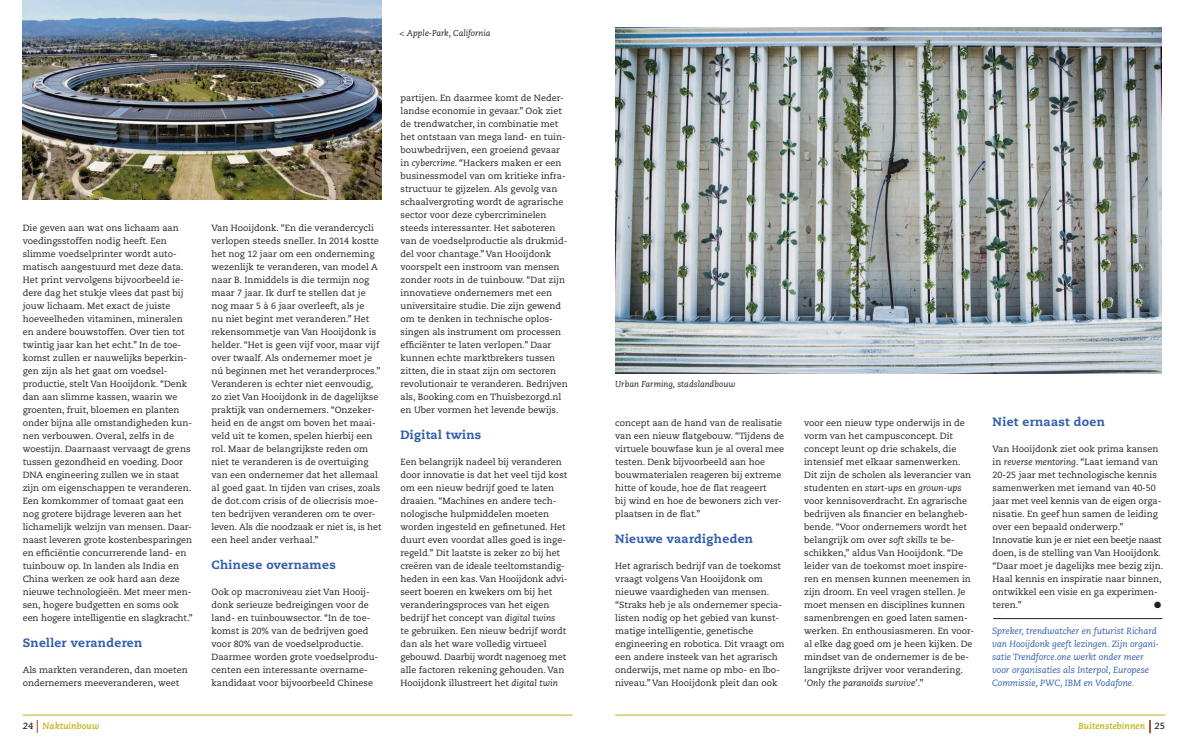
<style>
.page{position:relative;width:1185px;height:746px;background:#fff}
.page>*{position:absolute;margin:0;border:0;box-sizing:border-box;transform-origin:0 0}
.t1{font:800 12px "Caecilia LT Std";letter-spacing:.025em;color:#325eab}
.t2{font:9px/13px "Caecilia LT Std";color:#231f20}
.t3{font:italic 9px/13px "Caecilia LT Std";color:#325eab}
.t4{font:italic 700 9px "Caecilia LT Std";color:#c0b013}
.t5{font:9px "Zapf Dingbats ITC";color:#231f20}
.t6{font:italic 8.5px "Caecilia LT Std";color:#231f20}
.s1{font-style:normal}
.s2{font-style:italic}
.s3{color:#231f20}
</style>
<div class="page">
<hr style="left:23px;top:714px;width:550px;height:1px;background:#c0b013">
<svg style="left:37px;top:720px;width:1px;height:12px"></svg>
<hr style="left:615px;top:714px;width:550px;height:1px;background:#c0b013">
<svg style="left:1149px;top:720px;width:1px;height:13px"></svg>
<hr style="left:993px;top:618px;width:169px;height:1px;background:#231f20">
<img style="left:615px;top:28px;width:547px;height:345px">
<img style="left:22px;top:0;width:360px;height:199px">
<p class="t6" style="left:399px;top:29px;width:93px"><span class="s1">&lt;</span> Apple-Park, California</p>
<p class="t2" style="left:23px;top:222px;width:172px">Die geven aan wat ons lichaam aan voedingsstoffen nodig heeft. Een slimme voedselprinter wordt auto&shy;matisch aangestuurd met deze data.<br>Het print vervolgens bijvoorbeeld ie&shy;dere dag het stukje vlees dat past bij jouw lichaam. Met exact de juiste hoeveelheden vitaminen, mineralen en andere bouwstoffen. Over tien tot twintig jaar kan het echt.” In de toe&shy;komst zullen er nauwelijks beperkin&shy;gen zijn als het gaat om voedsel&shy;productie, stelt Van Hooijdonk. “Denk dan aan slimme kassen, waarin we groenten, fruit, bloemen en planten onder bijna alle omstandigheden kun&shy;nen verbouwen. Overal, zelfs in de woestijn. Daarnaast vervaagt de grens tussen gezondheid en voeding. Door DNA engineering zullen we in staat zijn om eigenschappen te veranderen.<br>Een komkommer of tomaat gaat een nog grotere bijdrage leveren aan het lichamelijk welzijn van mensen. Daar&shy;naast leveren grote kostenbesparingen en efficiëntie concurrerende land- en tuinbouw op. In landen als India en China werken ze ook hard aan deze nieuwe technologieën. Met meer men&shy;sen, hogere budgetten en soms ook een hogere intelligentie en slagkracht.”</p>
<h1 class="t1" style="left:23px;top:637px;width:121px">Sneller veranderen</h1>
<p class="t2" style="left:23px;top:664px;width:167px">Als markten veranderen, dan moeten ondernemers meeveranderen, weet</p>
<p class="t2" style="left:212px;top:222px;width:171px">Van Hooijdonk. “En die verandercycli verlopen steeds sneller. In 2014 kostte het nog 12 jaar om een onderneming wezenlijk te veranderen, van model A naar B. Inmiddels is die termijn nog maar 7 jaar. Ik durf te stellen dat je nog maar 5 à 6 jaar overleeft, als je<br>nu niet begint met veranderen.” Het rekensommetje van Van Hooijdonk is helder. “Het is geen vijf voor, maar vijf over twaalf. Als ondernemer moet je nú beginnen met het veranderproces.” Veranderen is echter niet eenvoudig, zo ziet Van Hooijdonk in de dagelijkse praktijk van ondernemers. “Onzeker&shy;heid en de angst om boven het maai&shy;veld uit te komen, spelen hierbij een rol. Maar de belangrijkste reden om niet te veranderen is de overtuiging van een ondernemer dat het allemaal al goed gaat. In tijden van crises, zoals de dot.com crisis of de oliecrisis moe&shy;ten bedrijven veranderen om te over&shy;leven. Als die noodzaak er niet is, is het een heel ander verhaal.”</p>
<h1 class="t1" style="left:212px;top:559px;width:126px">Chinese overnames</h1>
<p class="t2" style="left:212px;top:586px;width:168px">Ook op macroniveau ziet Van Hooij&shy;donk serieuze bedreigingen voor de land- en tuinbouwsector. “In de toe&shy;komst is 20% van de bedrijven goed voor 80% van de voedselproductie.<br>Daarmee worden grote voedselprodu&shy;centen een interessante overname&shy;kandidaat voor bijvoorbeeld Chinese</p>
<p class="t2" style="left:400px;top:92px;width:169px">partijen. En daarmee komt de Neder&shy;landse economie in gevaar.” Ook ziet de trendwatcher, in combinatie met het ontstaan van mega land- en tuin&shy;bouwbedrijven, een groeiend gevaar in <span class="s2">cybercrime</span>. “Hackers maken er een businessmodel van om kritieke infra&shy;structuur te gijzelen. Als gevolg van schaalvergroting wordt de agrarische sector voor deze cybercriminelen steeds interessanter. Het saboteren van de voedselproductie als drukmid&shy;del voor chantage.” Van Hooijdonk voorspelt een instroom van mensen zonder <span class="s2">roots</span> in de tuinbouw. “Dat zijn innovatieve ondernemers met een universitaire studie. Die zijn gewend om te denken in technische oplos&shy;singen als instrument om processen efficiënter te laten verlopen.” Daar kunnen echte marktbrekers tussen zitten, die in staat zijn om sectoren revolutionair te veranderen. Bedrijven als, Booking.com en Thuisbezorgd.nl en Uber vormen het levende bewijs.</p>
<h1 class="t1" style="left:400px;top:429px;width:82px">Digital twins</h1>
<p class="t2" style="left:400px;top:456px;width:169px">Een belangrijk nadeel bij veranderen door innovatie is dat het veel tijd kost om een nieuw bedrijf goed te laten draaien. “Machines en andere tech&shy;nologische hulpmiddelen moeten worden ingesteld en gefinetuned. Het duurt even voordat alles goed is inge&shy;regeld.” Dit laatste is zeker zo bij het creëren van de ideale teeltomstandig&shy;heden in een kas. Van Hooijdonk advi&shy;seert boeren en kwekers om bij het veranderingsproces van het eigen bedrijf het concept van <span class="s2">digital twins<br></span>te gebruiken. Een nieuw bedrijf wordt dan als het ware volledig virtueel gebouwd. Daarbij wordt nagenoeg met alle factoren rekening gehouden. Van Hooijdonk illustreert het <span class="s2">digital twin</span></p>
<p class="t6" style="left:615px;top:380px;width:122px">Urban Farming, stadslandbouw</p>
<p class="t2" style="left:615px;top:417px;width:171px">concept aan de hand van de realisatie van een nieuw flatgebouw. “Tijdens de virtuele bouwfase kun je al overal mee testen. Denk bijvoorbeeld aan hoe bouwmaterialen reageren bij extreme hitte of koude, hoe de flat reageert<br>bij wind en hoe de bewoners zich ver&shy;plaatsen in de flat.”</p>
<h1 class="t1" style="left:615px;top:533px;width:139px">Nieuwe vaardigheden</h1>
<p class="t2" style="left:615px;top:560px;width:171px">Het agrarisch bedrijf van de toekomst vraagt volgens Van Hooijdonk om nieuwe vaardigheden van mensen. “Straks heb je als ondernemer specia&shy;listen nodig op het gebied van kunst&shy;matige intelligentie, genetische engineering en robotica. Dit vraagt om een andere insteek van het agrarisch onderwijs, met name op mbo- en lbo&shy;niveau.” Van Hooijdonk pleit dan ook</p>
<p class="t2" style="left:804px;top:417px;width:172px">voor een nieuw type onderwijs in de vorm van het campusconcept. Dit concept leunt op drie schakels, die intensief met elkaar samenwerken.<br>Dit zijn de scholen als leverancier van studenten en <span class="s2">start-ups</span> en <span class="s2">grown-ups </span>voor kennisoverdracht. En agrarische bedrijven als financier en belangheb&shy;bende. “Voor ondernemers wordt het belangrijk om over <span class="s2">soft skills</span> te be&shy;schikken,” aldus Van Hooijdonk. “De leider van de toekomst moet inspire&shy;ren en mensen kunnen meenemen in zijn droom. En veel vragen stellen. Je moet mensen en disciplines kunnen samenbrengen en goed laten samen&shy;werken. En enthousiasmeren. En voor&shy;al elke dag goed om je heen kijken. De mindset van de ondernemer is de be&shy;langrijkste drijver voor verandering. <span class="s2">‘Only the paranoïds survive’</span>.”</p>
<h1 class="t1" style="left:992px;top:416px;width:114px">Niet ernaast doen</h1>
<p class="t2" style="left:992px;top:443px;width:172px">Van Hooijdonk ziet ook prima kansen in <span class="s2">reverse mentoring</span>. “Laat iemand van 20-25 jaar met technologische kennis samenwerken met iemand van 40-50 jaar met veel kennis van de eigen orga&shy;nisatie. En geef hun samen de leiding over een bepaald onderwerp.” Innovatie kun je er niet een beetje naast doen, is de stelling van Van Hooijdonk. “Daar moet je dagelijks mee bezig zijn.<br>Haal kennis en inspiratie naar binnen, ontwikkel een visie en ga experimen&shy;teren.”</p>
<p class="t5" style="left:1154px;top:600px;width:9px">●</p>
<p class="t3" style="left:992px;top:625px;width:168px">Spreker, trendwatcher en futurist Richard van Hooijdonk geeft lezingen. Zijn organi&shy;satie Trendforce.one werkt onder meer voor organisaties als Interpol, Europese Commissie, PWC, IBM en Vodafone.</p>
<p class="t4" style="left:23px;top:722px;width:78px"><span class="s3">24</span> Naktuinbouw</p>
<p class="t4" style="left:1079px;top:722px;width:88px">Buitenstebinnen <span class="s3">25</span></p>
</div>
